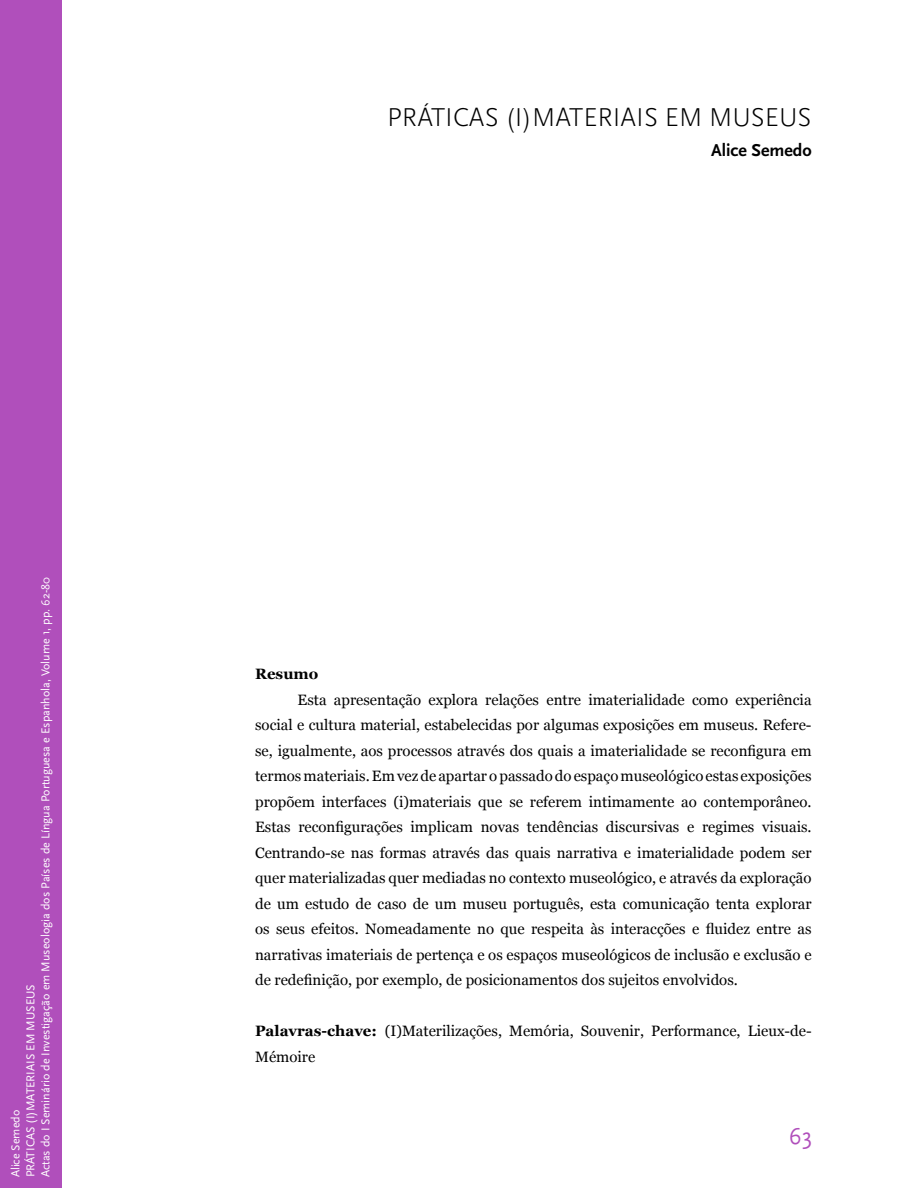
<style>
.page{position:relative;width:918px;height:1188px;background:#fff}
.page>*{position:absolute;margin:0;border:0;box-sizing:border-box;transform-origin:0 0}
.t1{font:300 27px "Scala Sans Pro";color:#000}
.t2{font:24px "Scala Sans Pro";color:#b04fbb}
.t3{font:700 18px "Scala Sans Pro";color:#000}
.t4{font:15px/25.5px "Georgia";color:#000;text-align:justify}
.t5{font:700 15px "Georgia";color:#000}
.t6{font:12px/15px "Scala Sans Pro";color:#fff}
.s1{font-weight:700}
</style>
<div class="page">
<div style="left:0;top:0;width:62px;height:1188px;background:#b04fbb"></div>
<p class="t6" style="left:9px;top:1177px;width:602px;rotate:-90deg">Alice Semedo<br>PRÁTICAS (I)MATERIAIS EM MUSEUS<br>Actas do I Seminário de Investigação em Museologia dos Países de Língua Portuguesa e Espanhola, Volume 1, pp. 62-80</p>
<h1 class="t1" style="left:387px;top:103px;width:426px">PRÁTICAS (I)MATERIAIS EM MUSEUS</h1>
<p class="t3" style="left:711px;top:139px;width:102px">Alice Semedo</p>
<p class="t5" style="left:255px;top:668px;width:65px">Resumo</p>
<p class="t4" style="left:255px;top:688px;width:558px;text-indent:43px">Esta apresentação explora relações entre imaterialidade como experiência social e cultura material, estabelecidas por algumas exposições em museus. Refere&shy;se, igualmente, aos processos através dos quais a imaterialidade se reconfigura em termos materiais. Em vez de apartar o passado do espaço museológico estas exposições propõem interfaces (i)materiais que se referem intimamente ao contemporâneo.<br>Estas reconfigurações implicam novas tendências discursivas e regimes visuais.<br>Centrando-se nas formas através das quais narrativa e imaterialidade podem ser quer materializadas quer mediadas no contexto museológico, e através da exploração de um estudo de caso de um museu português, esta comunicação tenta explorar os seus efeitos. Nomeadamente no que respeita às interacções e fluidez entre as narrativas imateriais de pertença e os espaços museológicos de inclusão e exclusão e de redefinição, por exemplo, de posicionamentos dos sujeitos envolvidos.</p>
<p class="t4" style="left:255px;top:1019px;width:558px"><span class="s1">Palavras-chave:</span> (I)Materilizações, Memória, Souvenir, Performance, Lieux-de-<br>Mémoire</p>
<h2 class="t2" style="left:789px;top:1124px;width:25px">63</h2>
</div>
